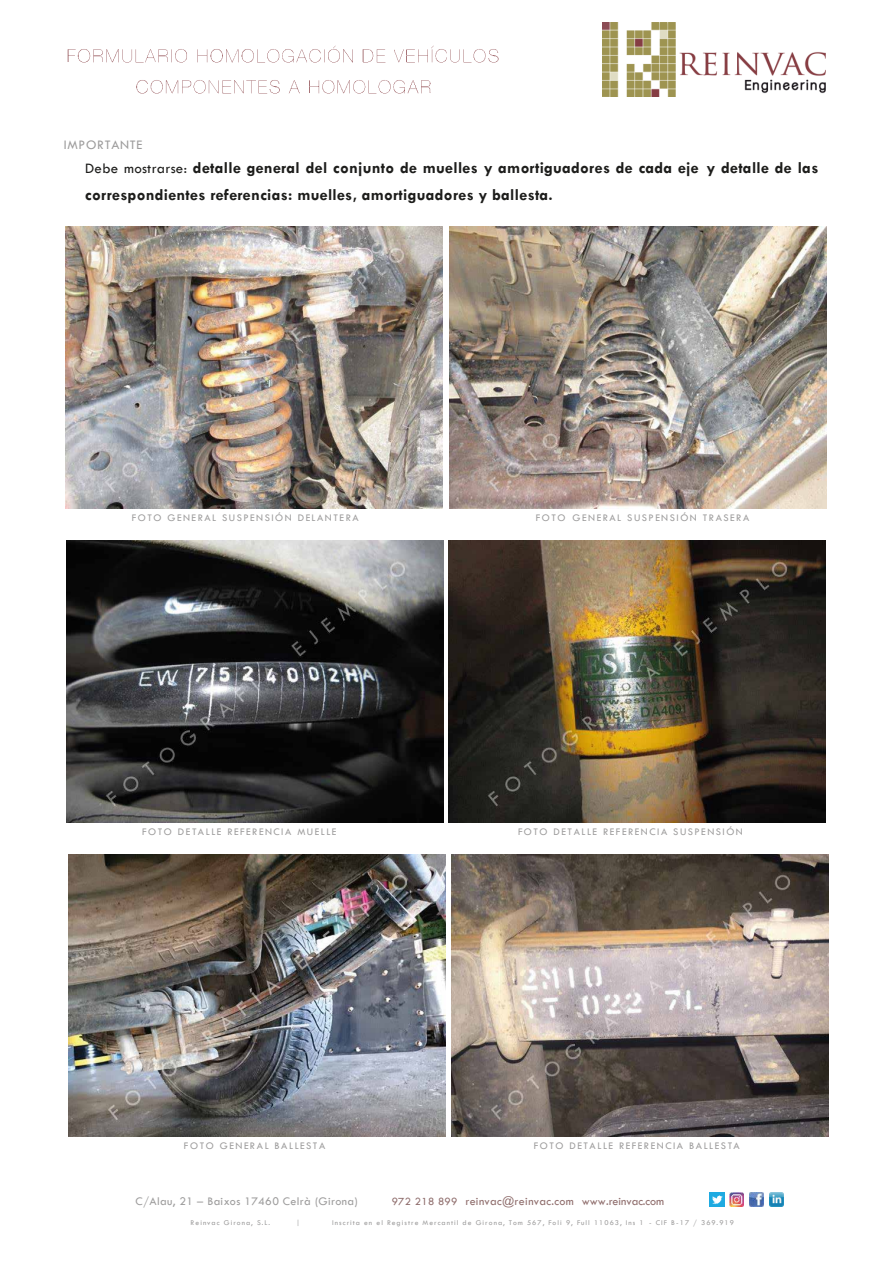
<style>
.page{position:relative;width:893px;height:1263px;background:#fff}
.page>*{position:absolute;margin:0;border:0;box-sizing:border-box;transform-origin:0 0}
.t1{font:700 16.5px/27px "Tw Cen";letter-spacing:.015em;color:#1d1d1b}
.t2{font:13.5px "Tw Cen";letter-spacing:.055em;color:#9d9c9c}
.t3{font:12px "Tw Cen";letter-spacing:.02em;color:#8f6d6c}
.t4{font:12px "Tw Cen";letter-spacing:.03em;color:#9d9c9c}
.t5{font:10.5px "Tw Cen";letter-spacing:.145em;color:#9d9c9c}
.t6{font:7.5px "Tw Cen";letter-spacing:.135em;color:#9d9c9c}
.s1{font-weight:400;font-size:15px}
.s2{font-size:11.4px}
</style>
<div class="page">
<img style="left:68px;top:45px;width:285px;height:18px">
<img style="left:362px;top:49px;width:24px;height:14px">
<img style="left:394px;top:45px;width:105px;height:18px">
<img style="left:136px;top:80px;width:295px;height:14px">
<img style="left:602px;top:22px;width:224px;height:74px">
<img style="left:710px;top:1192px;width:14px;height:15px">
<img style="left:729px;top:1192px;width:15px;height:15px">
<img style="left:749px;top:1192px;width:15px;height:15px">
<img style="left:769px;top:1192px;width:15px;height:15px">
<img style="left:66px;top:226px;width:377px;height:283px">
<img style="left:449px;top:226px;width:377px;height:283px">
<img style="left:66px;top:540px;width:377px;height:283px">
<img style="left:449px;top:540px;width:377px;height:283px">
<img style="left:69px;top:854px;width:376px;height:283px">
<img style="left:451px;top:854px;width:377px;height:283px">
<p class="t2" style="left:64px;top:136px;width:80px">IMPORTANTE</p>
<h1 class="t1" style="left:85px;top:154px;width:735px"><span class="s1">Debe mostrarse:</span> detalle general del conjunto de muelles y amortiguadores de cada eje y detalle de las correspondientes referencias: muelles, amortiguadores y ballesta.</h1>
<p class="t5" style="left:132px;top:511px;width:228px">FOTO GENERAL SUSPENSIÓN DELANTERA</p>
<p class="t5" style="left:536px;top:511px;width:215px">FOTO GENERAL SUSPENSIÓN TRASERA</p>
<p class="t5" style="left:142px;top:825px;width:196px">FOTO DETALLE REFERENCIA MUELLE</p>
<p class="t5" style="left:518px;top:825px;width:226px">FOTO DETALLE REFERENCIA SUSPENSIÓN</p>
<p class="t5" style="left:184px;top:1139px;width:143px">FOTO GENERAL BALLESTA</p>
<p class="t5" style="left:534px;top:1139px;width:208px">FOTO DETALLE REFERENCIA BALLESTA</p>
<p class="t4" style="left:136px;top:1194px;width:224px">C/Alau, 21 – Baixos 17460 Celrà (Girona)</p>
<p class="t3" style="left:392px;top:1194px;width:274px"><span class="s2">972 218 899</span> reinvac@reinvac.com www.reinvac.com</p>
<p class="t6" style="left:191px;top:1218px;width:81px">Reinvac Girona, S.L.</p>
<p class="t6" style="left:296px;top:1218px;width:5px">|</p>
<p class="t6" style="left:332px;top:1218px;width:403px">Inscrita en el Registre Mercantil de Girona, Tom 567, Foli 9, Full 11063, Ins 1 - CIF B-17 / 369.919</p>
</div>
